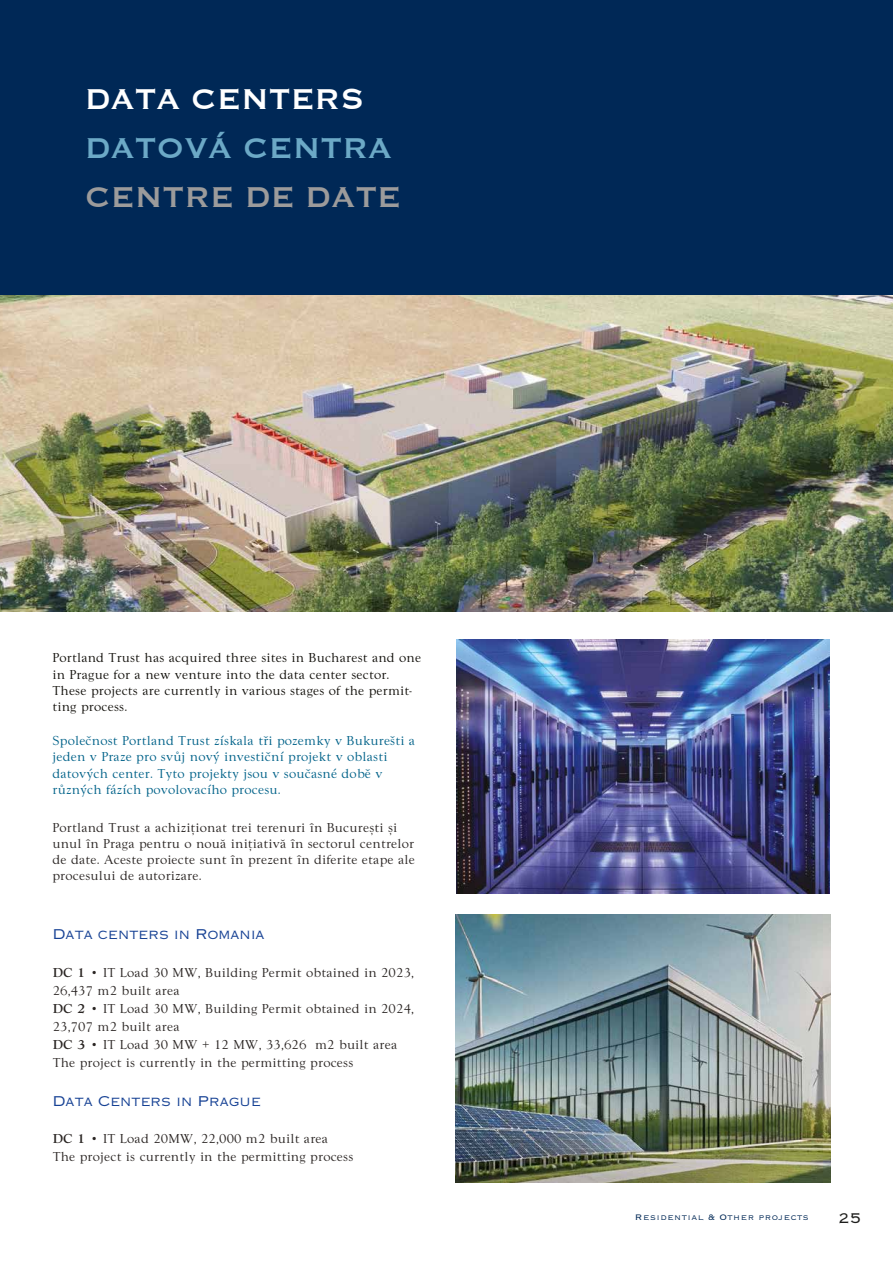
<style>
.page{position:relative;width:893px;height:1263px;background:#fff}
.page>*{position:absolute;margin:0;border:0;box-sizing:border-box;transform-origin:0 0}
.t1{font:37.2px "Copperplate";color:#6ca9c6;scale:.96 1}
.t2{font:37.2px "Copperplate";color:#9c9b9b;scale:.96 1}
.t3{font:37.2px "Copperplate";color:#fff;scale:.96 1}
.t4{font:18.45px "Copperplate CETOT Thirty Two BC";color:#1d1d1b}
.t5{font:13.5px/18px "Goudy Wtc TOT";letter-spacing:.01em;color:#2a2523}
.t6{font:13.5px/16.2px "Goudy Wtc TOT";letter-spacing:.01em;color:#006289}
.t7{font:13.5px/16.2px "Goudy Wtc TOT";letter-spacing:.01em;color:#12100b}
.t8{font:13.5px "Copperplate CETOT Thirty Two AB";letter-spacing:.01em;color:#164194}
.t9{font:10.5px "Copperplate CETOT Thirty Two BC";letter-spacing:.05em;color:#002855}
.s1{font-weight:500}
</style>
<div class="page">
<div style="left:0;top:0;width:893px;height:295px;background:#002856"></div>
<img style="left:0;top:295px;width:893px;height:316px">
<img style="left:456px;top:640px;width:373px;height:253px">
<img style="left:456px;top:914px;width:375px;height:268px">
<h1 class="t3" style="left:85px;top:75px;width:292px">DATA CENTERS</h1>
<h1 class="t1" style="left:85px;top:124px;width:321px">DATOVÁ CENTRA</h1>
<h1 class="t2" style="left:85px;top:172px;width:331px">CENTRE DE DATE</h1>
<p class="t7" style="left:52px;top:650px;width:370px">Portland Trust has acquired three sites in Bucharest and one in Prague for a new venture into the data center sector.<br>These projects are currently in various stages of the permit&shy;ting process.</p>
<p class="t6" style="left:52px;top:732px;width:364px">Společnost Portland Trust získala tři pozemky v Bukurešti a jeden v Praze pro svůj nový investiční projekt v oblasti datových center. Tyto projekty jsou v současné době v různých fázích povolovacího procesu.</p>
<p class="t5" style="left:52px;top:819px;width:364px;line-height:16.2px">Portland Trust a achiziţionat trei terenuri în București și unul în Praga pentru o nouă iniţiativă în sectorul centrelor de date. Aceste proiecte sunt în prezent în diferite etape ale procesului de autorizare.</p>
<p class="t8" style="left:53px;top:927px;width:213px">Data centers in Romania</p>
<p class="t5" style="left:53px;top:963px;width:363px"><span class="s1">DC 1</span> • IT Load 30 MW, Building Permit obtained in 2023, 26,437 m2 built area<br><span class="s1">DC 2</span> • IT Load 30 MW, Building Permit obtained in 2024, 23,707 m2 built area<br><span class="s1">DC 3</span> • IT Load 30 MW + 12 MW, 33,626 m2 built area The project is currently in the permitting process</p>
<p class="t8" style="left:53px;top:1093px;width:210px">Data Centers in Prague</p>
<p class="t5" style="left:53px;top:1129px;width:302px"><span class="s1">DC 1</span> • IT Load 20MW, 22,000 m2 built area<br>The project is currently in the permitting process</p>
<p class="t9" style="left:635px;top:1213px;width:175px">Residential &amp; Other projects</p>
<h2 class="t4" style="left:838px;top:1210px;width:24px">25</h2>
</div>
